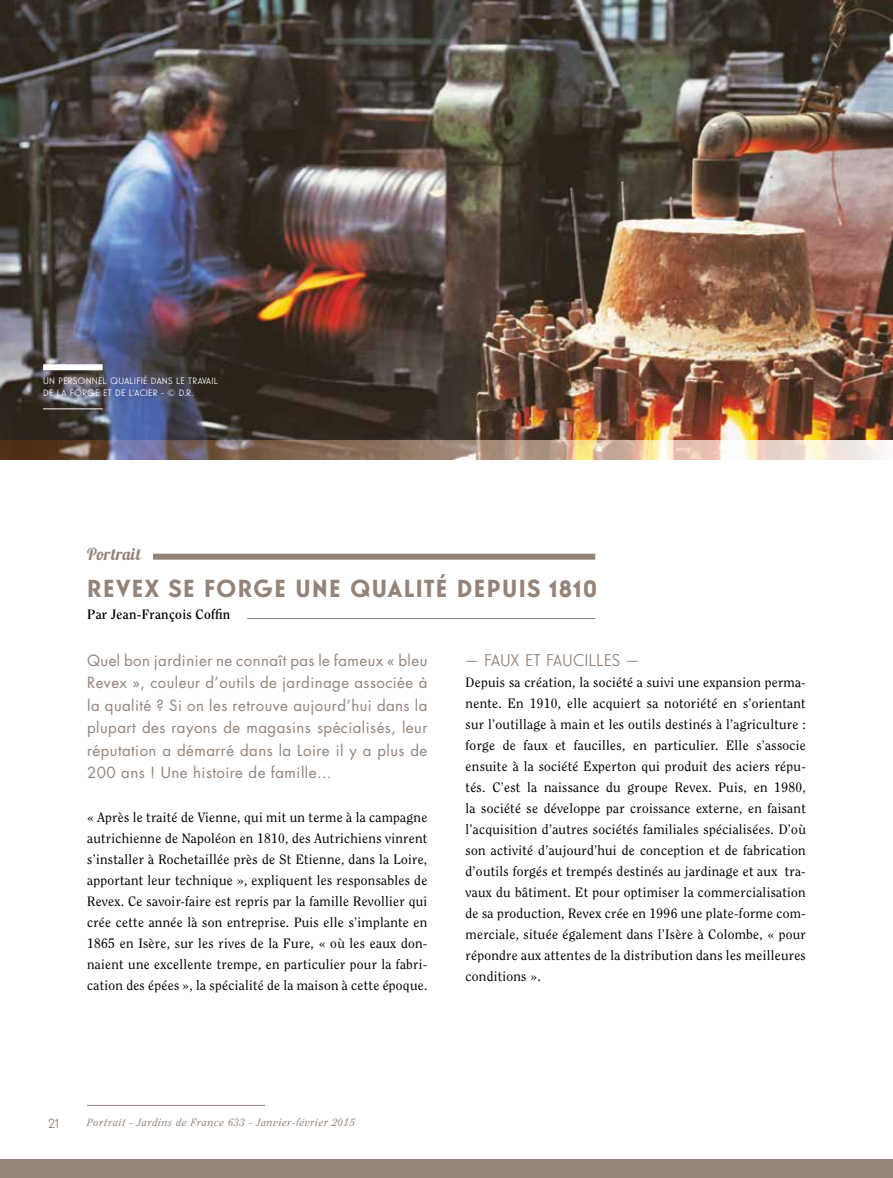
<style>
.page{position:relative;width:893px;height:1178px;background:#fff}
.page>*{position:absolute;margin:0;border:0;box-sizing:border-box;transform-origin:0 0}
.t1{font:700 24px "Guildford Pro";letter-spacing:.06em;color:#938379}
.t2{font:16.5px "Guildford Pro";color:#938379}
.t3{font:16.5px "Lobster 1.3";letter-spacing:.02em;color:#938379}
.t4{font:15px/22.5px "Futura";letter-spacing:.03em;color:#938379;text-align:justify}
.t5{font:13.5px/21px "Clearface";letter-spacing:.02em;color:#000;text-align:justify}
.t6{font:700 13.5px "Clearface";letter-spacing:.02em;color:#000}
.t7{font:13.5px "Guildford Pro";color:#938379}
.t8{font:italic 10.5px "Clearface";letter-spacing:.06em;color:#938379}
.t9{font:9px/12px "Guildford Pro";letter-spacing:.02em;color:#fff}
</style>
<div class="page">
<div style="left:0;top:1160px;width:893px;height:18px;background:#938379"></div>
<hr style="left:87px;top:1105px;width:178px;height:1px;background:#938379">
<div style="left:153px;top:554px;width:442px;height:6px;background:#938379"></div>
<hr style="left:247px;top:618px;width:348px;height:1px;background:#938379">
<img style="left:0;top:0;width:893px;height:440px">
<svg style="left:0;top:440px;width:883px;height:19px;background:#ab9486"></svg>
<div style="left:43px;top:364px;width:60px;height:6px;background:#fff"></div>
<hr style="left:43px;top:408px;width:60px;height:1px;background:#fff">
<p class="t9" style="left:43px;top:375px;width:176px">U N PERSONNEL QUALIFIÉ DANS LE TRAVAIL<br>DE LA FORGE ET DE L’ACIER - © D.R.</p>
<p class="t3" style="left:87px;top:543px;width:55px">Portrait</p>
<h1 class="t1" style="left:87px;top:573px;width:512px">REVEX SE FORGE UNE QUALITÉ DEPUIS 1810</h1>
<p class="t6" style="left:87px;top:606px;width:145px">Par Jean-François Coffin</p>
<p class="t4" style="left:87px;top:649px;width:342px">Quel bon jardinier ne connaît pas le fameux « bleu Revex », couleur d’outils de jardinage associée à la qualité ? Si on les retrouve aujourd’hui dans la plupart des rayons de magasins spécialisés, leur réputation a démarré dans la Loire il y a plus de 200 ans ! Une histoire de famille…</p>
<p class="t5" style="left:87px;top:806px;width:342px">« Après le traité de Vienne, qui mit un terme à la campagne autrichienne de Napoléon en 1810, des Autrichiens vinrent s’installer à Rochetaillée près de St Etienne, dans la Loire, apportant leur technique », expliquent les responsables de Revex. Ce savoir-faire est repris par la famille Revollier qui crée cette année là son entreprise. Puis elle s’implante en 1865 en Isère, sur les rives de la Fure, « où les eaux don&shy;naient une excellente trempe, en particulier pour la fabri&shy;cation des épées », la spécialité de la maison à cette époque.</p>
<p class="t2" style="left:466px;top:649px;width:175px">— FAUX ET FAUCILLES —</p>
<p class="t5" style="left:466px;top:672px;width:342px">Depuis sa création, la société a suivi une expansion perma&shy;nente. En 1910, elle acquiert sa notoriété en s’orientant sur l’outillage à main et les outils destinés à l’agriculture : forge de faux et faucilles, en particulier. Elle s’associe ensuite à la société Experton qui produit des aciers répu&shy;tés. C’est la naissance du groupe Revex. Puis, en 1980, la société se développe par croissance externe, en faisant l’acquisition d’autres sociétés familiales spécialisées. D’où son activité d’aujourd’hui de conception et de fabrication d’outils forgés et trempés destinés au jardinage et aux tra&shy;vaux du bâtiment. Et pour optimiser la commercialisation de sa production, Revex crée en 1996 une plate-forme com&shy;merciale, située également dans l’Isère à Colombe, « pour répondre aux attentes de la distribution dans les meilleures conditions ».</p>
<p class="t7" style="left:48px;top:1114px;width:12px">21</p>
<p class="t8" style="left:87px;top:1116px;width:269px">Portrait - Jardins de France 633 - Janvier-février 2015</p>
</div>
